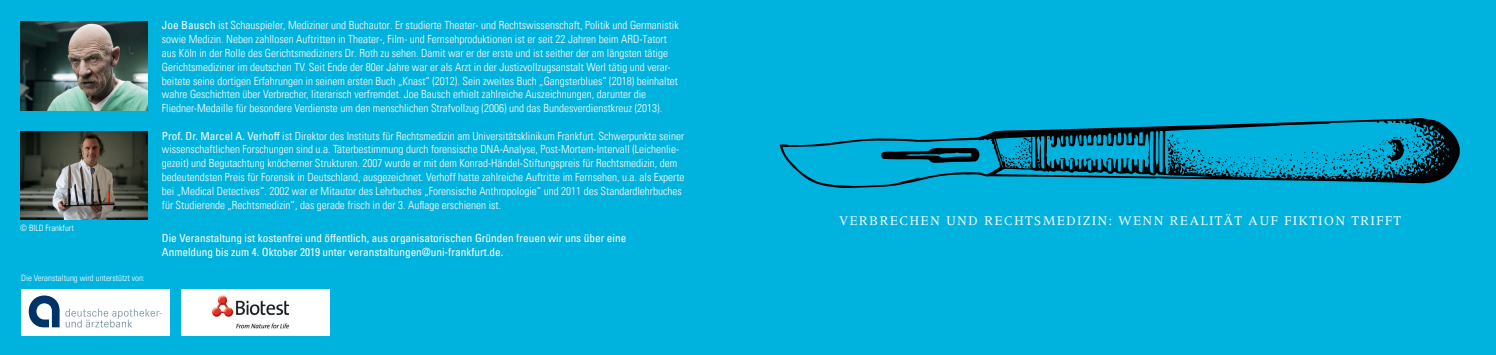
<style>
.page{position:relative;width:1496px;height:355px;background:#fff}
.page>*{position:absolute;margin:0;border:0;box-sizing:border-box;transform-origin:0 0}
.t1{font:13.75px "Meridien";letter-spacing:.08em;color:#fff}
.t2{font:11.25px/13.8px "Univers Com 47 Light Cond";color:#fff}
.t3{font:condensed 11.25px/13.8px "Univers Com 57";color:#fff}
.t4{font:8.75px "Univers Com 47 Light Cond";color:#fff}
.s1{font-family:"Univers Com 57";font-stretch:condensed}
</style>
<div class="page">
<div style="left:0;top:0;width:753px;height:354px;background:#00b2de"></div>
<div style="left:748px;top:0;width:747px;height:354px;background:#00b2de"></div>
<svg style="left:780px;top:118px;width:679px;height:70px"></svg>
<div style="left:21px;top:289px;width:149px;height:46px;background:#fff"></div>
<svg style="left:29px;top:295px;width:133px;height:32px"></svg>
<div style="left:181px;top:289px;width:149px;height:46px;background:#fff"></div>
<img style="left:212px;top:295px;width:78px;height:34px">
<img style="left:20px;top:21px;width:127px;height:89px">
<img style="left:20px;top:131px;width:127px;height:89px">
<p class="t4" style="left:20px;top:222px;width:55px">© BILD Frankfurt</p>
<p class="t4" style="left:21px;top:272px;width:125px">Die Veranstaltung wird unterstützt von:</p>
<p class="t2" style="left:162px;top:19px;width:518px"><span class="s1">Joe Bausch</span> ist Schauspieler, Mediziner und Buchautor. Er studierte Theater- und Rechtswissenschaft, Politik und Germanistik sowie Medizin. Neben zahllosen Auftritten in Theater-, Film- und Fernsehproduktionen ist er seit 22 Jahren beim ARD-Tatort aus Köln in der Rolle des Gerichtsmediziners Dr. Roth zu sehen. Damit war er der erste und ist seither der am längsten tätige Gerichtsmediziner im deutschen TV. Seit Ende der 80er Jahre war er als Arzt in der Justizvollzugsanstalt Werl tätig und verar&shy;beitete seine dortigen Erfahrungen in seinem ersten Buch „Knast“ (2012). Sein zweites Buch „Gangsterblues“ (2018) beinhaltet wahre Geschichten über Verbrecher, literarisch verfremdet. Joe Bausch erhielt zahlreiche Auszeichnungen, darunter die Fliedner-Medaille für besondere Verdienste um den menschlichen Strafvollzug (2006) und das Bundesverdienstkreuz (2013).</p>
<p class="t2" style="left:162px;top:129px;width:524px"><span class="s1">Prof. Dr. Marcel A. Verhoff</span> ist Direktor des Instituts für Rechtsmedizin am Universitätsklinikum Frankfurt. Schwerpunkte seiner wissenschaftlichen Forschungen sind u.a. Täterbestimmung durch forensische DNA-Analyse, Post-Mortem-Intervall (Leichenlie&shy;gezeit) und Begutachtung knöcherner Strukturen. 2007 wurde er mit dem Konrad-Händel-Stiftungspreis für Rechtsmedizin, dem bedeutendsten Preis für Forensik in Deutschland, ausgezeichnet. Verhoff hatte zahlreiche Auftritte im Fernsehen, u.a. als Experte bei „Medical Detectives“. 2002 war er Mitautor des Lehrbuches „Forensische Anthropologie“ und 2011 des Standardlehrbuches für Studierende „Rechtsmedizin“, das gerade frisch in der 3. Auflage erschienen ist.</p>
<p class="t3" style="left:162px;top:231px;width:466px">Die Veranstaltung ist kostenfrei und öffentlich, aus organisatorischen Gründen freuen wir uns über eine<br>Anmeldung bis zum 4. Oktober 2019 unter veranstaltungen@uni-frankfurt.de.</p>
<p class="t1" style="left:839px;top:213px;width:563px">VERBRECHEN UND RECHTSMEDIZIN: WENN REALITÄT AUF FIKTION TRIFFT</p>
</div>
